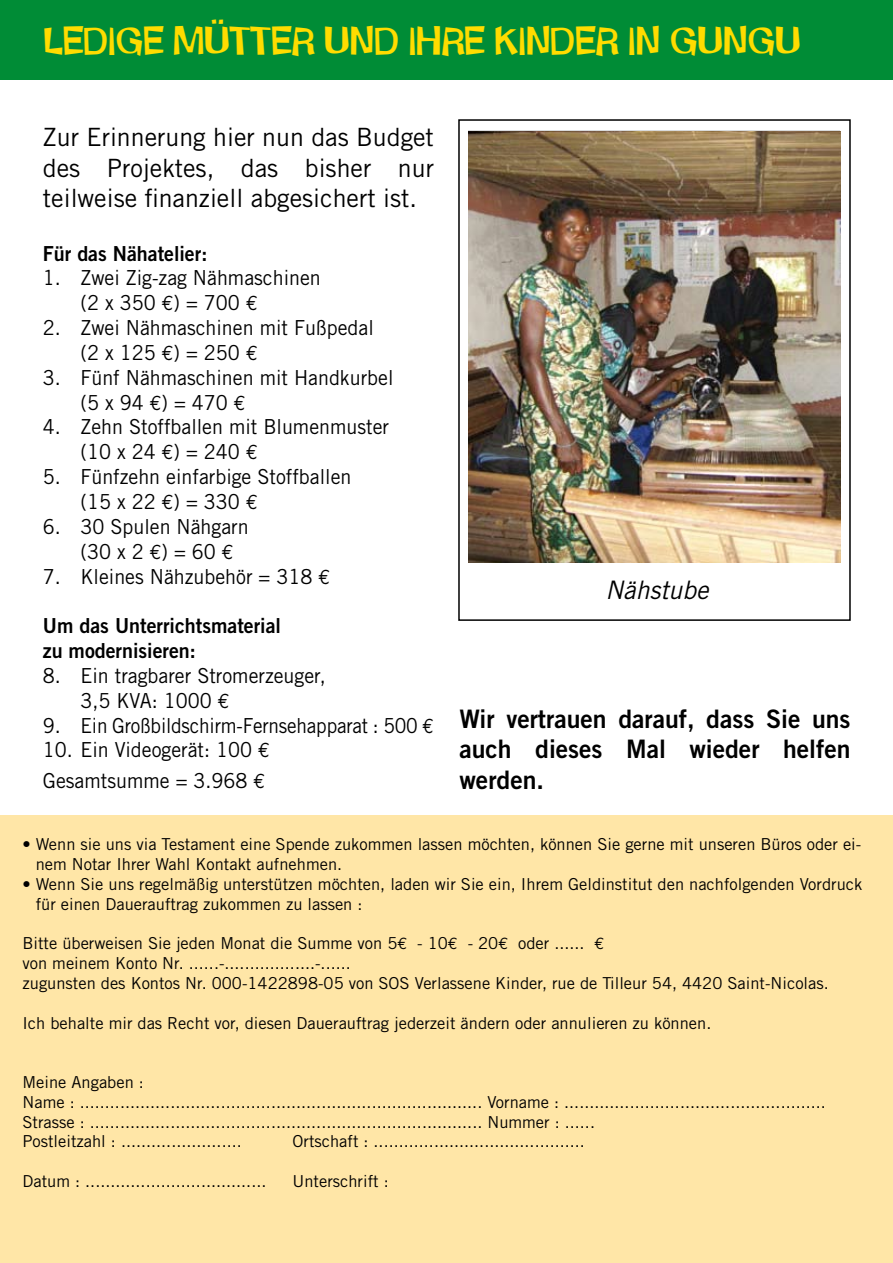
<style>
.page{position:relative;width:893px;height:1263px;background:#fff}
.page>*{position:absolute;margin:0;border:0;box-sizing:border-box;transform-origin:0 0}
.t1{font:37.5px "Schmelvetica";color:#ffdc00}
.t2{font:25.5px/30.6px "Trade Gothic Bold Two";color:#000;text-align:justify}
.t3{font:italic 25.5px "Trade Gothic";color:#000}
.t4{font:25.2px/30.3px "Trade Gothic";color:#000;text-align:justify}
.t5{font:20.7px/24.9px "Trade Gothic";color:#000;scale:.95 1}
.t6{font:20.7px/24.9px "Trade Gothic Bold Two";color:#000;scale:.95 1}
.t7{font:16.5px/19.8px "Trade Gothic";color:#000}
.s1{font-family:"Euro Mono"}
</style>
<div class="page">
<div style="left:0;top:0;width:893px;height:80px;background:#008c36"></div>
<div style="left:0;top:815px;width:893px;height:448px;background:#ffe6a7"></div>
<img style="left:469px;top:131px;width:371px;height:432px">
<h1 class="t1" style="left:44px;top:14px;width:757px">LEDIGE MÜTTER UND IHRE KINDER IN GUNGU</h1>
<h3 class="t4" style="left:43px;top:122px;width:392px">Zur Erinnerung hier nun das Budget des Projektes, das bisher nur teilweise finanziell abgesichert ist.</h3>
<p class="t6" style="left:43px;top:240px;width:175px">Für das Nähatelier:</p>
<p class="t5" style="left:80px;top:265px;width:255px;text-indent:-38px">1. Zwei Zig-zag Nähmaschinen (2 x 350 <span class="s1">€</span>) = 700 <span class="s1">€</span></p>
<p class="t5" style="left:80px;top:315px;width:310px;text-indent:-38px">2. Zwei Nähmaschinen mit Fußpedal (2 x 125 <span class="s1">€</span>) = 250 <span class="s1">€</span></p>
<p class="t5" style="left:80px;top:365px;width:331px;text-indent:-38px">3. Fünf Nähmaschinen mit Handkurbel (5 x 94 <span class="s1">€</span>) = 470 <span class="s1">€</span></p>
<p class="t5" style="left:80px;top:414px;width:326px;text-indent:-38px">4. Zehn Stoffballen mit Blumenmuster (10 x 24 <span class="s1">€</span>) = 240 <span class="s1">€</span></p>
<p class="t5" style="left:80px;top:464px;width:287px;text-indent:-38px">5. Fünfzehn einfarbige Stoffballen (15 x 22 <span class="s1">€</span>) = 330 <span class="s1">€</span></p>
<p class="t5" style="left:80px;top:514px;width:179px;text-indent:-38px">6. 30 Spulen Nähgarn (30 x 2 <span class="s1">€</span>) = 60 <span class="s1">€</span></p>
<p class="t5" style="left:43px;top:563px;width:304px">7. Kleines Nähzubehör = 318 <span class="s1">€</span></p>
<p class="t6" style="left:43px;top:613px;width:252px">Um das Unterrichtsmaterial zu modernisieren:</p>
<p class="t5" style="left:80px;top:663px;width:260px;text-indent:-38px">8. Ein tragbarer Stromerzeuger,<br>3,5 KVA: 1000 <span class="s1">€</span></p>
<p class="t5" style="left:43px;top:712px;width:413px">9. Ein Großbildschirm-Fernsehapparat : 500 <span class="s1">€</span></p>
<p class="t5" style="left:43px;top:734px;width:240px;line-height:30.6px">10. Ein Videogerät: 100 <span class="s1">€<br></span>Gesamtsumme = 3.968 <span class="s1">€</span></p>
<h2 class="t3" style="left:605px;top:574px;width:105px">Nähstube</h2>
<h2 class="t2" style="left:459px;top:703px;width:393px">Wir vertrauen darauf, dass Sie uns auch dieses Mal wieder helfen werden.</h2>
<p class="t7" style="left:36px;top:834px;width:827px;text-indent:-13px">• Wenn sie uns via Testament eine Spende zukommen lassen möchten, können Sie gerne mit unseren Büros oder ei&shy;nem Notar Ihrer Wahl Kontakt aufnehmen.</p>
<p class="t7" style="left:36px;top:874px;width:828px;text-indent:-13px">• Wenn Sie uns regelmäßig unterstützen möchten, laden wir Sie ein, Ihrem Geldinstitut den nachfolgenden Vordruck für einen Dauerauftrag zukommen zu lassen :</p>
<p class="t7" style="left:22px;top:933px;width:808px">Bitte überweisen Sie jeden Monat die Summe von 5<span class="s1">€</span> - 10<span class="s1">€</span> - 20<span class="s1">€</span> oder ...... <span class="s1">€<br></span>von meinem Konto Nr. ......-..................-......<br>zugunsten des Kontos Nr. 000-1422898-05 von SOS Verlassene Kinder, rue de Tilleur 54, 4420 Saint-Nicolas.</p>
<p class="t7" style="left:22px;top:1012px;width:690px">Ich behalte mir das Recht vor, diesen Dauerauftrag jederzeit ändern oder annulieren zu können.</p>
<p class="t7" style="left:22px;top:1072px;width:805px">Meine Angaben :<br>Name : ................................................................................ Vorname : ....................................................<br>Strasse : .............................................................................. Nummer : ......<br>Postleitzahl : ........................</p>
<p class="t7" style="left:293px;top:1131px;width:294px">Ortschaft : ..........................................</p>
<p class="t7" style="left:22px;top:1171px;width:245px">Datum : ....................................</p>
<p class="t7" style="left:293px;top:1171px;width:98px">Unterschrift :</p>
</div>
